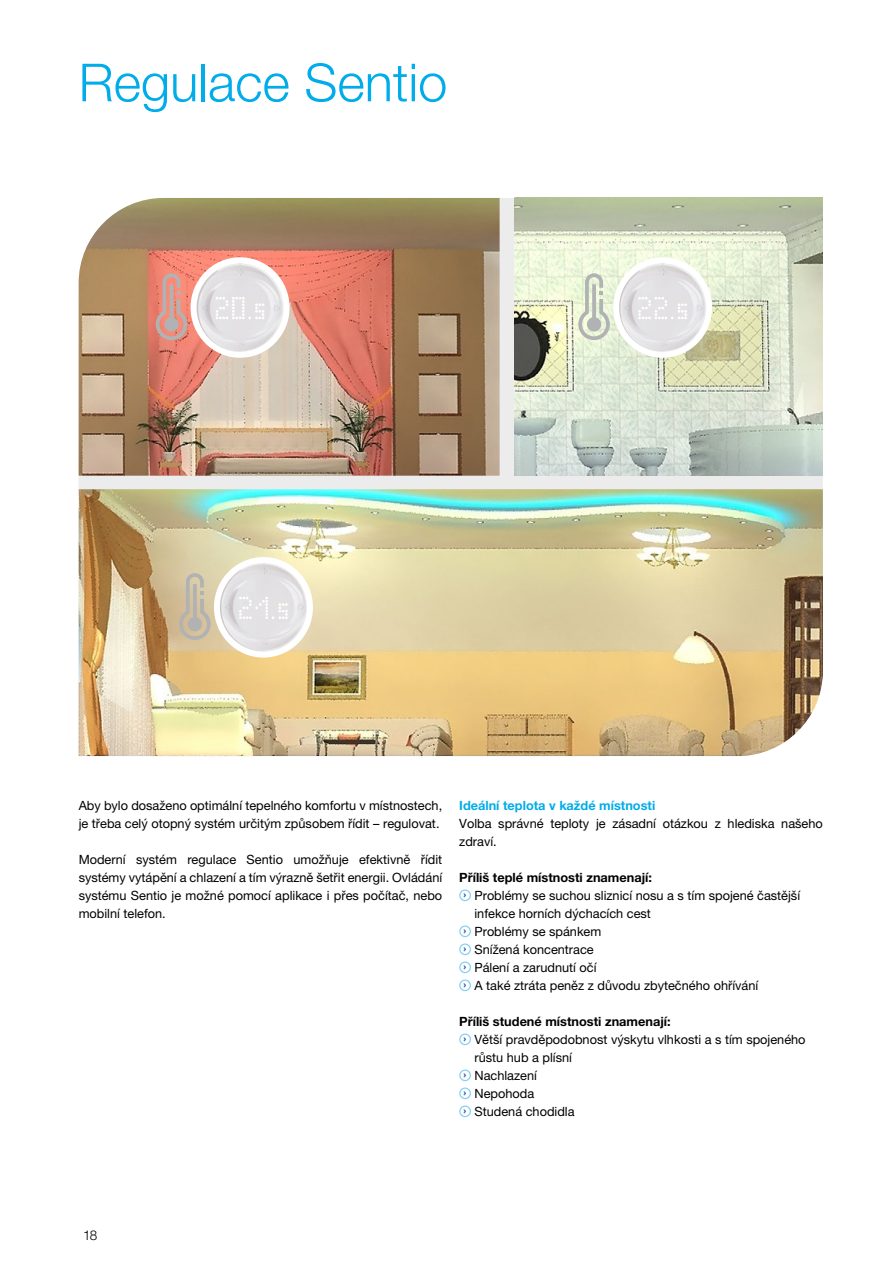
<style>
.page{position:relative;width:893px;height:1263px;background:#fff}
.page>*{position:absolute;margin:0;border:0;box-sizing:border-box;transform-origin:0 0}
.t1{font:300 52.5px "Helvetica Neue LT Pro";color:#00ace9}
.t2{font:300 13.5px "Helvetica Neue LT Pro";color:#000}
.t3{font:12.75px/18px "Helvetica Neue LT Pro";color:#000}
.t4{font:700 12.75px "Helvetica Neue LT Pro";color:#000}
.t5{font:700 12.75px "Helvetica Neue LT Pro";color:#00ace9}
</style>
<div class="page">
<div style="left:79px;top:198px;width:744px;height:291px;background:#ececed"></div>
<img style="left:79px;top:198px;width:421px;height:278px">
<img style="left:514px;top:198px;width:309px;height:278px">
<img style="left:79px;top:489px;width:744px;height:267px">
<div style="left:459px;top:889px;width:12px;height:12px;border:1px solid #85d1f5;border-radius:50%"></div>
<svg style="left:463px;top:893px;width:3px;height:5px"></svg>
<div style="left:459px;top:925px;width:12px;height:12px;border:1px solid #85d1f5;border-radius:50%"></div>
<svg style="left:463px;top:929px;width:3px;height:5px"></svg>
<div style="left:459px;top:943px;width:12px;height:12px;border:1px solid #85d1f5;border-radius:50%"></div>
<svg style="left:463px;top:947px;width:3px;height:5px"></svg>
<div style="left:459px;top:961px;width:12px;height:12px;border:1px solid #85d1f5;border-radius:50%"></div>
<svg style="left:463px;top:965px;width:3px;height:5px"></svg>
<div style="left:459px;top:979px;width:12px;height:12px;border:1px solid #85d1f5;border-radius:50%"></div>
<svg style="left:463px;top:983px;width:3px;height:5px"></svg>
<div style="left:459px;top:1033px;width:12px;height:12px;border:1px solid #85d1f5;border-radius:50%"></div>
<svg style="left:463px;top:1037px;width:3px;height:5px"></svg>
<div style="left:459px;top:1069px;width:12px;height:12px;border:1px solid #85d1f5;border-radius:50%"></div>
<svg style="left:463px;top:1073px;width:3px;height:5px"></svg>
<div style="left:459px;top:1087px;width:12px;height:12px;border:1px solid #85d1f5;border-radius:50%"></div>
<svg style="left:463px;top:1091px;width:3px;height:5px"></svg>
<div style="left:459px;top:1105px;width:12px;height:12px;border:1px solid #85d1f5;border-radius:50%"></div>
<svg style="left:463px;top:1109px;width:3px;height:5px"></svg>
<div style="left:191px;top:257px;width:99px;height:101px;background:#fff;border-radius:50%"></div>
<img style="left:197px;top:263px;width:87px;height:89px">
<svg style="left:156px;top:273px;width:31px;height:67px;background:#d7978c"></svg>
<svg style="left:216px;top:297px;width:48px;height:22px"></svg>
<div style="left:214px;top:557px;width:99px;height:101px;background:#fff;border-radius:50%"></div>
<img style="left:220px;top:563px;width:87px;height:89px">
<svg style="left:179px;top:573px;width:32px;height:67px;background:#c7bda6"></svg>
<svg style="left:239px;top:597px;width:49px;height:22px"></svg>
<div style="left:613px;top:257px;width:99px;height:101px;background:#fff;border-radius:50%"></div>
<img style="left:619px;top:263px;width:87px;height:89px">
<svg style="left:578px;top:273px;width:32px;height:67px;background:#d4dbc9"></svg>
<svg style="left:638px;top:297px;width:49px;height:22px"></svg>
<h1 class="t1" style="left:79px;top:50px;width:370px">Regulace Sentio</h1>
<p class="t3" style="left:79px;top:796px;width:365px">Aby bylo dosaženo optimální tepelného komfortu v místnostech, je třeba celý otopný systém určitým způsobem řídit – regulovat.</p>
<p class="t3" style="left:79px;top:850px;width:365px;text-align:justify">Moderní systém regulace Sentio umožňuje efektivně řídit systémy vytápění a chlazení a tím výrazně šetřit energii. Ovládání systému Sentio je možné pomocí aplikace i přes počítač, nebo mobilní telefon.</p>
<p class="t5" style="left:459px;top:798px;width:198px">Ideální teplota v každé místnosti</p>
<p class="t3" style="left:459px;top:814px;width:365px">Volba správné teploty je zásadní otázkou z hlediska našeho zdraví.</p>
<p class="t4" style="left:459px;top:870px;width:194px">Příliš teplé místnosti znamenají:</p>
<p class="t3" style="left:474px;top:886px;width:327px">Problémy se suchou sliznicí nosu a s tím spojené častější infekce horních dýchacích cest<br>Problémy se spánkem<br>Snížená koncentrace<br>Pálení a zarudnutí očí<br>A také ztráta peněz z důvodu zbytečného ohřívání</p>
<p class="t4" style="left:459px;top:1014px;width:213px">Příliš studené místnosti znamenají:</p>
<p class="t3" style="left:474px;top:1030px;width:333px">Větší pravděpodobnost výskytu vlhkosti a s tím spojeného růstu hub a plísní<br>Nachlazení<br>Nepohoda<br>Studená chodidla</p>
<p class="t2" style="left:83px;top:1227px;width:16px">18</p>
</div>
